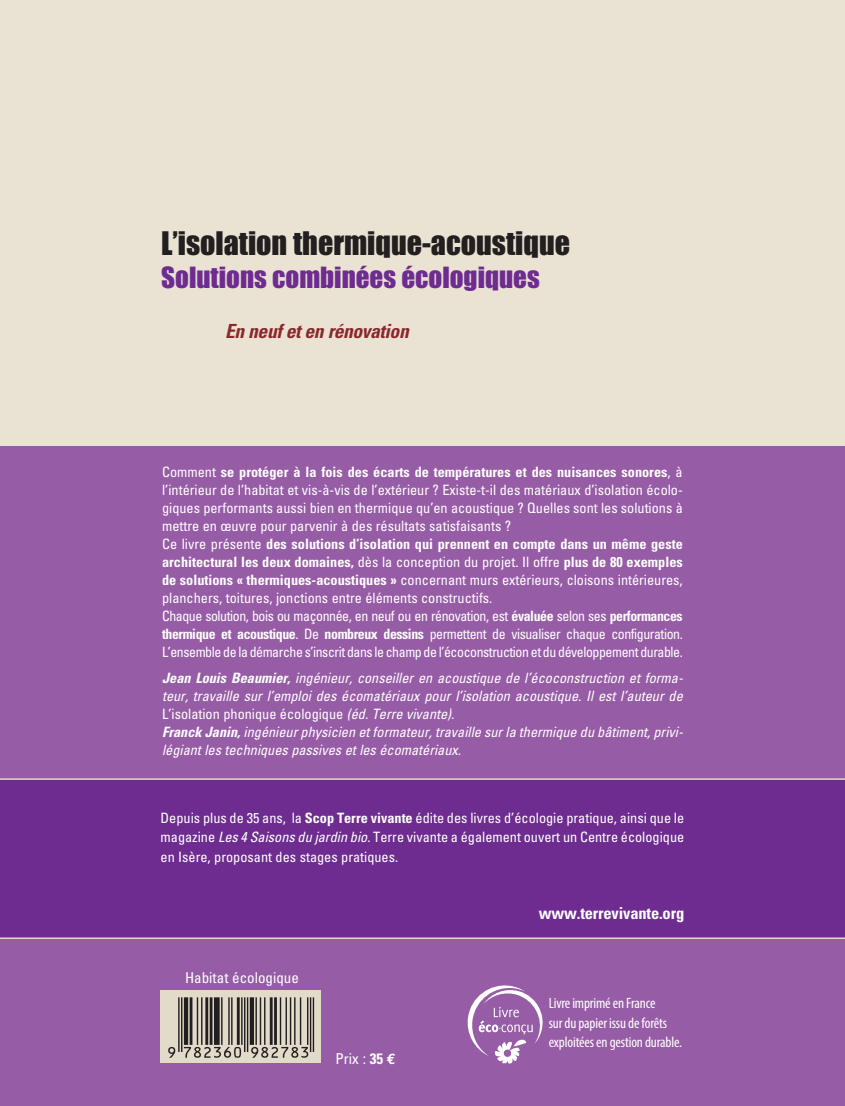
<style>
.page{position:relative;width:845px;height:1106px;background:#fff}
.page>*{position:absolute;margin:0;border:0;box-sizing:border-box;transform-origin:0 0}
.Normal_e{font:30px "Impact";color:#231f20}
.Normal_e-2{font:27px "Impact";color:#6e2c91}
.Normal_e-3{font:italic 700 condensed 19.5px "Univers";color:#8b282d}
.t1{font:700 condensed 16.5px "Univers";letter-spacing:-.01em;color:#fff}
.t2{font:condensed 15px/19.5px "Myriad Pro";letter-spacing:-.01em;color:#fff}
.Normal_e-4{font:condensed 15px "Univers LT Std";color:#fff}
.Normal_e-5{font:condensed 14.25px/18px "Univers LT Std";color:#fff;text-align:justify}
.Normal_e-6{font:italic condensed 14.25px/18px "Univers LT Std";color:#fff;text-align:justify}
.s1{font-weight:700}
.s2{font-style:normal}
.s3{font-style:italic}
.s4{font-family:"Univers";font-weight:700}
.s5{font-family:"Euro Mono";font-weight:700;font-stretch:normal}
</style>
<div class="page">
<div style="left:0;top:0;width:844px;height:501px;background:#eae3d3"></div>
<div style="left:0;top:446px;width:844px;height:660px;background:#975ca6"></div>
<div style="left:0;top:779px;width:844px;height:158px;background:#6e2c91"></div>
<hr style="left:0;top:778px;width:844px;height:2px;background:#e3dbc9">
<hr style="left:0;top:937px;width:844px;height:2px;background:#e3dbc9">
<div style="left:160px;top:990px;width:161px;height:15px;background:#e3dbc9"></div>
<div style="left:160px;top:997px;width:161px;height:66px;background:#e3dbc9"></div>
<svg style="left:168px;top:997px;width:146px;height:60px"></svg>
<svg style="left:467px;top:985px;width:76px;height:79px"></svg>
<p class="Normal_e" style="left:161px;top:227px;width:410px">L’isolation thermique-acoustique</p>
<p class="Normal_e-2" style="left:161px;top:263px;width:379px">Solutions combinées écologiques</p>
<p class="Normal_e-3" style="left:225px;top:319px;width:190px">Enneufetenrénovation</p>
<p class="Normal_e-5" style="left:162px;top:462px;width:522px">Comment <span class="s1">se protéger à la fois des écarts de températures et des nuisances sonores</span>, à l’intérieur de l’habitat et vis-à-vis de l’extérieur ? Existe-t-il des matériaux d’isolation écolo&shy;giques performants aussi bien en thermique qu’en acoustique ? Quelles sont les solutions à mettre en œuvre pour parvenir à des résultats satisfaisants ?</p>
<p class="Normal_e-5" style="left:162px;top:534px;width:522px">Ce livre présente <span class="s1">des solutions d’isolation qui prennent en compte dans un même geste architectural les deux domaines,</span> dès la conception du projet. Il offre <span class="s1">plus de 80 exemples de solutions « thermiques-acoustiques »</span> concernant murs extérieurs, cloisons intérieures, planchers, toitures, jonctions entre éléments constructifs.</p>
<p class="Normal_e-5" style="left:162px;top:606px;width:522px">Chaque solution, bois ou maçonnée, en neuf ou en rénovation, est <span class="s1">évaluée</span> selon ses <span class="s1">performances thermique et acoustique</span>. De <span class="s1">nombreux dessins</span> permettent de visualiser chaque configuration.<br>L’ensemble de la démarche s’inscrit dans le champ de l’écoconstruction et du développement durable.</p>
<p class="Normal_e-6" style="left:162px;top:669px;width:522px"><span class="s1">Jean Louis Beaumier,</span> ingénieur, conseiller en acoustique de l’écoconstruction et forma&shy;teur, travaille sur l’emploi des écomatériaux pour l’isolation acoustique. Il est l’auteur de <span class="s2">L’isolation phonique écologique</span> (éd. Terre vivante).</p>
<p class="Normal_e-6" style="left:162px;top:723px;width:522px"><span class="s1">Franck Janin,</span> ingénieur physicien et formateur, travaille sur la thermique du bâtiment, privi&shy;légiant les techniques passives et les écomatériaux.</p>
<p class="Normal_e-5" style="left:160px;top:807px;width:525px;line-height:19.5px">Depuis plus de 35 ans, la <span class="s1">Scop Terre vivante</span> édite des livres d’écologie pratique, ainsi que le magazine <span class="s3">Les 4 Saisons du jardin bio</span>. Terre vivante a également ouvert un Centre écologique en Isère, proposant des stages pratiques.</p>
<p class="Normal_e-4" style="left:185px;top:968px;width:115px">Habitat écologique</p>
<p class="Normal_e-4" style="left:335px;top:1048px;width:62px">Prix : <span class="s4">35</span> <span class="s5">E</span></p>
<p class="t1" style="left:538px;top:902px;width:147px">www.terrevivante.org</p>
<p class="t2" style="left:548px;top:993px;width:135px">Livre imprimé en France<br>sur du papier issu de forêts exploitées en gestion durable.</p>
</div>
